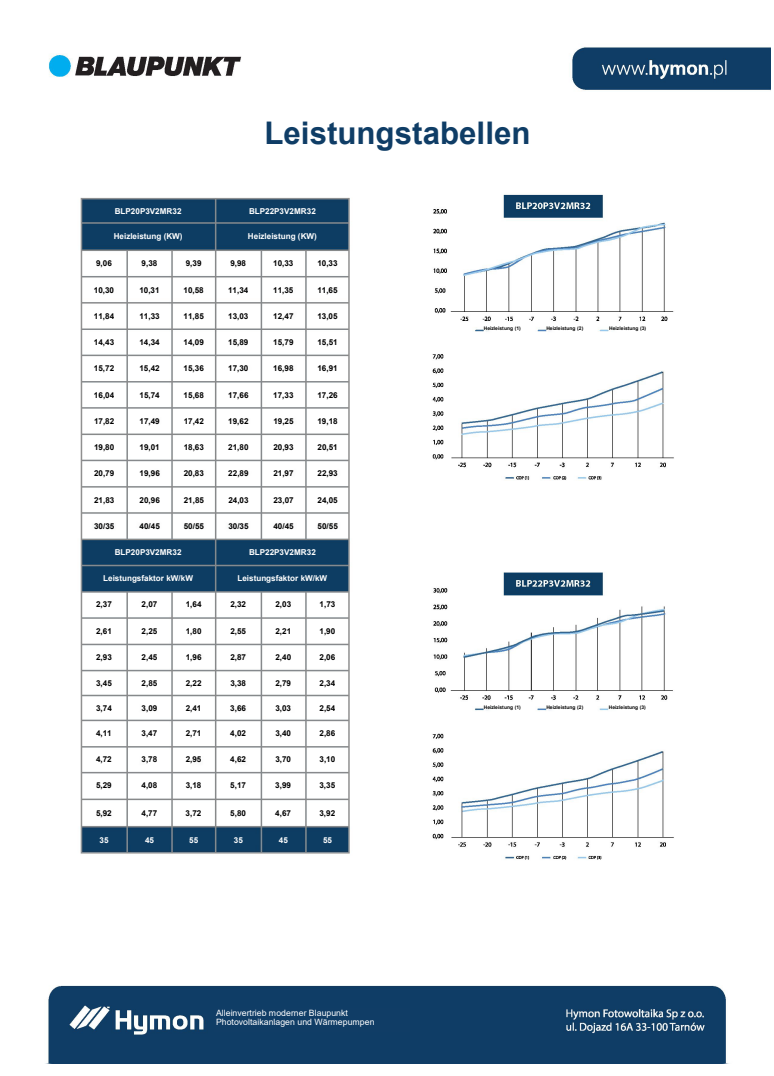
<style>
.page{position:relative;width:774px;height:1076px;background:#fff}
.page>*{position:absolute;margin:0;border:0;box-sizing:border-box;transform-origin:0 0}
.t1{font:700 31.25px "Arial";color:#0f3d66}
.t2{font:8.75px/9.6px "Arial";color:#fff}
.t3{font:700 8.12px "Arial";color:#000}
.t4{font:700 8.12px "Arial";color:#fff}
.t5{font:700 5px "Arial";letter-spacing:-.005em;color:#000}
</style>
<div class="page">
<img style="left:48px;top:47px;width:721px;height:1016px">
<div style="left:83px;top:206px;width:130px;height:9px;background:#0d3d63"></div>
<div style="left:218px;top:206px;width:129px;height:9px;background:#0d3d63"></div>
<div style="left:83px;top:232px;width:130px;height:9px;background:#0d3d63"></div>
<div style="left:218px;top:232px;width:129px;height:9px;background:#0d3d63"></div>
<div style="left:83px;top:548px;width:130px;height:9px;background:#0d3d63"></div>
<div style="left:218px;top:548px;width:129px;height:9px;background:#0d3d63"></div>
<div style="left:83px;top:573px;width:130px;height:10px;background:#0d3d63"></div>
<div style="left:218px;top:573px;width:129px;height:10px;background:#0d3d63"></div>
<div style="left:83px;top:835px;width:42px;height:9px;background:#0d3d63"></div>
<hr style="left:83px;top:844px;width:42px;height:1px;background:#0d3d63">
<div style="left:129px;top:835px;width:40px;height:9px;background:#0d3d63"></div>
<hr style="left:129px;top:844px;width:40px;height:1px;background:#0d3d63">
<svg style="left:125px;top:835px;width:4px;height:10px"></svg>
<div style="left:174px;top:835px;width:39px;height:9px;background:#0d3d63"></div>
<hr style="left:174px;top:844px;width:39px;height:1px;background:#0d3d63">
<svg style="left:169px;top:835px;width:5px;height:10px"></svg>
<div style="left:218px;top:835px;width:40px;height:9px;background:#0d3d63"></div>
<hr style="left:218px;top:844px;width:40px;height:1px;background:#0d3d63">
<svg style="left:213px;top:835px;width:5px;height:10px"></svg>
<div style="left:263px;top:835px;width:40px;height:9px;background:#0d3d63"></div>
<hr style="left:263px;top:844px;width:40px;height:1px;background:#0d3d63">
<svg style="left:258px;top:835px;width:5px;height:10px"></svg>
<div style="left:308px;top:835px;width:39px;height:9px;background:#0d3d63"></div>
<hr style="left:308px;top:844px;width:39px;height:1px;background:#0d3d63">
<svg style="left:303px;top:835px;width:5px;height:10px"></svg>
<div style="left:214px;top:1008px;width:195px;height:9px;background:#103d66"></div>
<div style="left:214px;top:1017px;width:195px;height:14px;background:#103d66"></div>
<hr style="left:214px;top:1031px;width:195px;height:1px;background:#103d66">
<svg style="left:409px;top:1008px;width:1px;height:24px"></svg>
<h1 class="t1" style="left:264px;top:121px;width:267px">Leistungstabellen</h1>
<p class="t4" style="left:115px;top:208px;width:68px">BLP20P3V2MR32</p>
<p class="t4" style="left:249px;top:208px;width:68px">BLP22P3V2MR32</p>
<p class="t4" style="left:114px;top:233px;width:70px">Heizleistung (KW)</p>
<p class="t4" style="left:248px;top:233px;width:70px">Heizleistung (KW)</p>
<p class="t3" style="left:96px;top:260px;width:17px">9,06</p>
<p class="t3" style="left:141px;top:260px;width:17px">9,38</p>
<p class="t3" style="left:186px;top:260px;width:17px">9,39</p>
<p class="t3" style="left:230px;top:260px;width:17px">9,98</p>
<p class="t3" style="left:273px;top:260px;width:22px">10,33</p>
<p class="t3" style="left:317px;top:260px;width:22px">10,33</p>
<p class="t3" style="left:94px;top:287px;width:22px">10,30</p>
<p class="t3" style="left:139px;top:287px;width:22px">10,31</p>
<p class="t3" style="left:183px;top:287px;width:22px">10,58</p>
<p class="t3" style="left:228px;top:287px;width:22px">11,34</p>
<p class="t3" style="left:273px;top:287px;width:22px">11,35</p>
<p class="t3" style="left:317px;top:287px;width:22px">11,65</p>
<p class="t3" style="left:94px;top:313px;width:22px">11,84</p>
<p class="t3" style="left:139px;top:313px;width:22px">11,33</p>
<p class="t3" style="left:183px;top:313px;width:22px">11,85</p>
<p class="t3" style="left:228px;top:313px;width:22px">13,03</p>
<p class="t3" style="left:273px;top:313px;width:22px">12,47</p>
<p class="t3" style="left:317px;top:313px;width:22px">13,05</p>
<p class="t3" style="left:94px;top:339px;width:22px">14,43</p>
<p class="t3" style="left:139px;top:339px;width:22px">14,34</p>
<p class="t3" style="left:183px;top:339px;width:22px">14,09</p>
<p class="t3" style="left:228px;top:339px;width:22px">15,89</p>
<p class="t3" style="left:273px;top:339px;width:22px">15,79</p>
<p class="t3" style="left:317px;top:339px;width:22px">15,51</p>
<p class="t3" style="left:94px;top:365px;width:22px">15,72</p>
<p class="t3" style="left:139px;top:365px;width:22px">15,42</p>
<p class="t3" style="left:183px;top:365px;width:22px">15,36</p>
<p class="t3" style="left:228px;top:365px;width:22px">17,30</p>
<p class="t3" style="left:273px;top:365px;width:22px">16,98</p>
<p class="t3" style="left:317px;top:365px;width:22px">16,91</p>
<p class="t3" style="left:94px;top:392px;width:22px">16,04</p>
<p class="t3" style="left:139px;top:392px;width:22px">15,74</p>
<p class="t3" style="left:183px;top:392px;width:22px">15,68</p>
<p class="t3" style="left:228px;top:392px;width:22px">17,66</p>
<p class="t3" style="left:273px;top:392px;width:22px">17,33</p>
<p class="t3" style="left:317px;top:392px;width:22px">17,26</p>
<p class="t3" style="left:94px;top:418px;width:22px">17,82</p>
<p class="t3" style="left:139px;top:418px;width:22px">17,49</p>
<p class="t3" style="left:183px;top:418px;width:22px">17,42</p>
<p class="t3" style="left:228px;top:418px;width:22px">19,62</p>
<p class="t3" style="left:273px;top:418px;width:22px">19,25</p>
<p class="t3" style="left:317px;top:418px;width:22px">19,18</p>
<p class="t3" style="left:94px;top:444px;width:22px">19,80</p>
<p class="t3" style="left:139px;top:444px;width:22px">19,01</p>
<p class="t3" style="left:183px;top:444px;width:22px">18,63</p>
<p class="t3" style="left:228px;top:444px;width:22px">21,80</p>
<p class="t3" style="left:273px;top:444px;width:22px">20,93</p>
<p class="t3" style="left:317px;top:444px;width:22px">20,51</p>
<p class="t3" style="left:94px;top:470px;width:22px">20,79</p>
<p class="t3" style="left:139px;top:470px;width:22px">19,96</p>
<p class="t3" style="left:184px;top:470px;width:22px">20,83</p>
<p class="t3" style="left:228px;top:470px;width:22px">22,89</p>
<p class="t3" style="left:273px;top:470px;width:22px">21,97</p>
<p class="t3" style="left:317px;top:470px;width:22px">22,93</p>
<p class="t3" style="left:94px;top:497px;width:22px">21,83</p>
<p class="t3" style="left:139px;top:497px;width:22px">20,96</p>
<p class="t3" style="left:184px;top:497px;width:22px">21,85</p>
<p class="t3" style="left:228px;top:497px;width:22px">24,03</p>
<p class="t3" style="left:273px;top:497px;width:22px">23,07</p>
<p class="t3" style="left:317px;top:497px;width:22px">24,05</p>
<p class="t3" style="left:94px;top:523px;width:22px">30/35</p>
<p class="t3" style="left:139px;top:523px;width:22px">40/45</p>
<p class="t3" style="left:184px;top:523px;width:22px">50/55</p>
<p class="t3" style="left:228px;top:523px;width:22px">30/35</p>
<p class="t3" style="left:273px;top:523px;width:22px">40/45</p>
<p class="t3" style="left:317px;top:523px;width:22px">50/55</p>
<p class="t4" style="left:115px;top:549px;width:68px">BLP20P3V2MR32</p>
<p class="t4" style="left:249px;top:549px;width:68px">BLP22P3V2MR32</p>
<p class="t4" style="left:103px;top:575px;width:91px">Leistungsfaktor kW/kW</p>
<p class="t4" style="left:237px;top:575px;width:91px">Leistungsfaktor kW/kW</p>
<p class="t3" style="left:96px;top:601px;width:17px">2,37</p>
<p class="t3" style="left:141px;top:601px;width:17px">2,07</p>
<p class="t3" style="left:186px;top:601px;width:17px">1,64</p>
<p class="t3" style="left:230px;top:601px;width:17px">2,32</p>
<p class="t3" style="left:275px;top:601px;width:17px">2,03</p>
<p class="t3" style="left:319px;top:601px;width:17px">1,73</p>
<p class="t3" style="left:96px;top:628px;width:17px">2,61</p>
<p class="t3" style="left:141px;top:628px;width:17px">2,25</p>
<p class="t3" style="left:186px;top:628px;width:17px">1,80</p>
<p class="t3" style="left:230px;top:628px;width:17px">2,55</p>
<p class="t3" style="left:275px;top:628px;width:17px">2,21</p>
<p class="t3" style="left:319px;top:628px;width:17px">1,90</p>
<p class="t3" style="left:96px;top:654px;width:17px">2,93</p>
<p class="t3" style="left:141px;top:654px;width:17px">2,45</p>
<p class="t3" style="left:186px;top:654px;width:17px">1,96</p>
<p class="t3" style="left:230px;top:654px;width:17px">2,87</p>
<p class="t3" style="left:275px;top:654px;width:17px">2,40</p>
<p class="t3" style="left:319px;top:654px;width:17px">2,06</p>
<p class="t3" style="left:96px;top:680px;width:17px">3,45</p>
<p class="t3" style="left:141px;top:680px;width:17px">2,85</p>
<p class="t3" style="left:186px;top:680px;width:17px">2,22</p>
<p class="t3" style="left:230px;top:680px;width:17px">3,38</p>
<p class="t3" style="left:275px;top:680px;width:17px">2,79</p>
<p class="t3" style="left:319px;top:680px;width:17px">2,34</p>
<p class="t3" style="left:96px;top:704px;width:17px">3,74</p>
<p class="t3" style="left:141px;top:704px;width:17px">3,09</p>
<p class="t3" style="left:186px;top:704px;width:17px">2,41</p>
<p class="t3" style="left:230px;top:704px;width:17px">3,66</p>
<p class="t3" style="left:275px;top:704px;width:17px">3,03</p>
<p class="t3" style="left:319px;top:704px;width:17px">2,54</p>
<p class="t3" style="left:96px;top:730px;width:17px">4,11</p>
<p class="t3" style="left:141px;top:730px;width:17px">3,47</p>
<p class="t3" style="left:185px;top:730px;width:17px">2,71</p>
<p class="t3" style="left:230px;top:730px;width:17px">4,02</p>
<p class="t3" style="left:275px;top:730px;width:17px">3,40</p>
<p class="t3" style="left:319px;top:730px;width:17px">2,86</p>
<p class="t3" style="left:96px;top:756px;width:17px">4,72</p>
<p class="t3" style="left:141px;top:756px;width:17px">3,78</p>
<p class="t3" style="left:185px;top:756px;width:17px">2,95</p>
<p class="t3" style="left:230px;top:756px;width:17px">4,62</p>
<p class="t3" style="left:275px;top:756px;width:17px">3,70</p>
<p class="t3" style="left:319px;top:756px;width:17px">3,10</p>
<p class="t3" style="left:96px;top:782px;width:17px">5,29</p>
<p class="t3" style="left:141px;top:782px;width:17px">4,08</p>
<p class="t3" style="left:185px;top:782px;width:17px">3,18</p>
<p class="t3" style="left:230px;top:782px;width:17px">5,17</p>
<p class="t3" style="left:275px;top:782px;width:17px">3,99</p>
<p class="t3" style="left:319px;top:782px;width:17px">3,35</p>
<p class="t3" style="left:96px;top:810px;width:17px">5,92</p>
<p class="t3" style="left:141px;top:810px;width:17px">4,77</p>
<p class="t3" style="left:185px;top:810px;width:17px">3,72</p>
<p class="t3" style="left:230px;top:810px;width:17px">5,80</p>
<p class="t3" style="left:275px;top:810px;width:17px">4,67</p>
<p class="t3" style="left:319px;top:810px;width:17px">3,92</p>
<p class="t4" style="left:99px;top:836px;width:11px">35</p>
<p class="t4" style="left:145px;top:836px;width:11px">45</p>
<p class="t4" style="left:189px;top:836px;width:11px">55</p>
<p class="t4" style="left:234px;top:836px;width:11px">35</p>
<p class="t4" style="left:279px;top:836px;width:11px">45</p>
<p class="t4" style="left:323px;top:836px;width:11px">55</p>
<p class="t2" style="left:216px;top:1008px;width:160px">Alleinvertrieb moderner Blaupunkt<br>Photovoltaikanlagen und Wärmepumpen</p>
<p class="t5" style="left:483px;top:327px;width:38px">Heizleistung (1)</p>
<p class="t5" style="left:546px;top:326px;width:38px">Heizleistung (2)</p>
<p class="t5" style="left:609px;top:327px;width:38px">Heizleistung (3)</p>
<p class="t5" style="left:483px;top:705px;width:38px">Heizleistung (1)</p>
<p class="t5" style="left:546px;top:705px;width:38px">Heizleistung (2)</p>
<p class="t5" style="left:608px;top:705px;width:38px">Heizleistung (3)</p>
</div>
